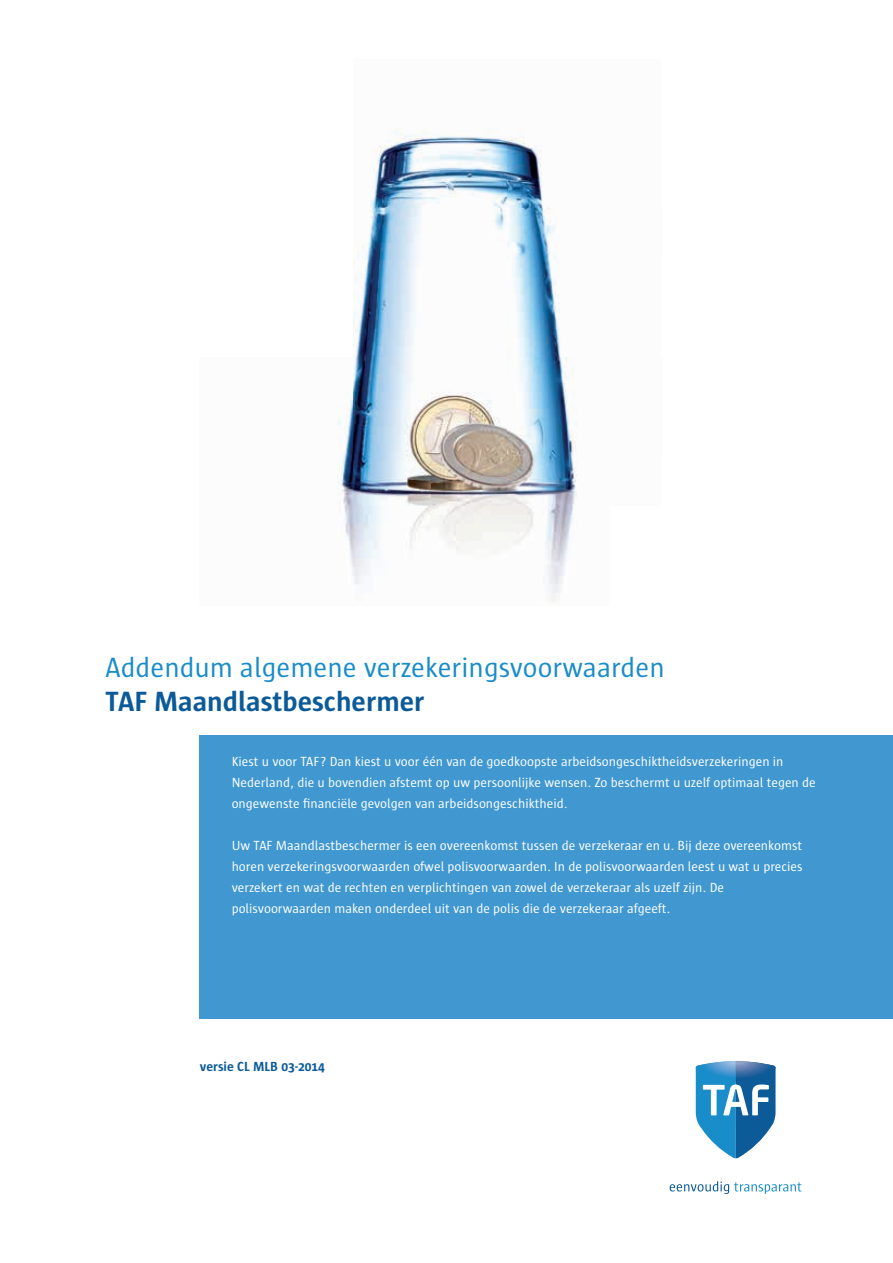
<style>
.page{position:relative;width:893px;height:1263px;background:#fff}
.page>*{position:absolute;margin:0;border:0;box-sizing:border-box;transform-origin:0 0}
.t1{font:28.5px "Sun";color:#198cca}
.t2{font:700 28.5px "Sun";color:#0c5b98}
.t3{font:13.5px/21px "Sun";color:#fff}
.t4{font:700 13.5px "Sun";color:#0c5b98}
</style>
<div class="page">
<div style="left:200px;top:735px;width:693px;height:284px;background:#4198d1"></div>
<svg style="left:696px;top:1081px;width:79px;height:77px"></svg>
<img style="left:696px;top:1061px;width:79px;height:20px">
<svg style="left:670px;top:1181px;width:131px;height:13px"></svg>
<img style="left:338px;top:128px;width:239px;height:473px">
<h1 class="t1" style="left:106px;top:652px;width:561px">Addendum algemene verzekeringsvoorwaarden</h1>
<h1 class="t2" style="left:106px;top:686px;width:321px">TAF Maandlastbeschermer</h1>
<p class="t3" style="left:232px;top:751px;width:586px">Kiest u voor TAF? Dan kiest u voor één van de goedkoopste arbeidsongeschiktheidsverzekeringen in<br>Nederland, die u bovendien afstemt op uw persoonlijke wensen. Zo beschermt u uzelf optimaal tegen de ongewenste financiële gevolgen van arbeidsongeschiktheid.</p>
<p class="t3" style="left:232px;top:835px;width:572px">Uw TAF Maandlastbeschermer is een overeenkomst tussen de verzekeraar en u. Bij deze overeenkomst horen verzekeringsvoorwaarden ofwel polisvoorwaarden. In de polisvoorwaarden leest u wat u precies verzekert en wat de rechten en verplichtingen van zowel de verzekeraar als uzelf zijn. De polisvoorwaarden maken onderdeel uit van de polis die de verzekeraar afgeeft.</p>
<p class="t4" style="left:200px;top:1059px;width:127px">versie CL MLB 03-2014</p>
</div>
